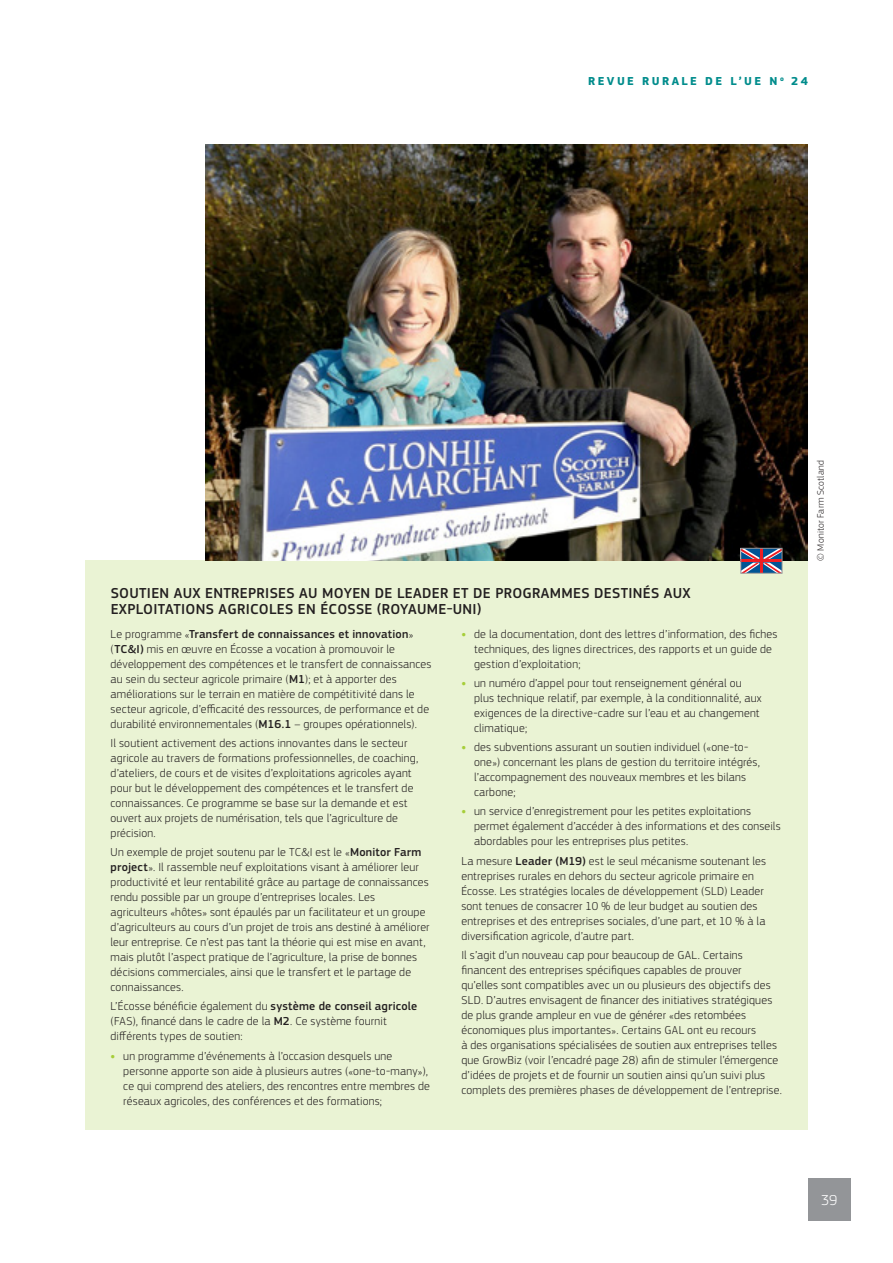
<style>
.page{position:relative;width:893px;height:1263px;background:#fff}
.page>*{position:absolute;margin:0;border:0;box-sizing:border-box;transform-origin:0 0}
.Box_-_Titre{font:500 15px/16.5px "EC Square Sans Pro";letter-spacing:.02em;color:#231f20}
.t1{font:300 15px "EC Square Sans Pro";color:#fff}
.Box_-_Body_noir{font:300 12px/15px "EC Square Sans Pro";letter-spacing:.015em;color:#231f20}
.t2{font:700 12px "EC Square Sans Pro";letter-spacing:.2em;color:#008c8c}
._8___photo{font:300 9.75px "EC Square Sans Pro";letter-spacing:.025em;color:#231f20}
.s1{font-weight:500}
.s2{font-weight:700;color:#a6ce39}
</style>
<div class="page">
<div style="left:85px;top:561px;width:723px;height:569px;background:#eaf3d4"></div>
<img style="left:205px;top:144px;width:603px;height:417px">
<svg style="left:742px;top:550px;width:38px;height:22px"></svg>
<hr style="left:760px;top:548px;width:3px;height:25px;background:#ee1d23">
<div style="left:740px;top:548px;width:42px;height:26px;border:1px solid #939598"></div>
<div style="left:808px;top:1178px;width:42px;height:42px;background:#939598"></div>
<p class="t2" style="left:588px;top:74px;width:221px">REVUE RURALE DE L’UE N <sup>o</sup> 24</p>
<p class="Box_-_Titre" style="left:111px;top:585px;width:582px">SOUTIEN AUX ENTREPRISES AU MOYEN DE LEADER ET DE PROGRAMMES DESTINÉS AUX<br>EXPLOITATIONS AGRICOLES EN ÉCOSSE (ROYAUME-UNI)</p>
<p class="Box_-_Body_noir" style="left:111px;top:626px;width:323px">Le programme «<span class="s1">Transfert de connaissances et innovation</span>» (<span class="s1">TC&amp;I)</span> mis en œuvre en Écosse a vocation à promouvoir le développement des compétences et le transfert de connaissances au sein du secteur agricole primaire (<span class="s1">M1</span>); et à apporter des améliorations sur le terrain en matière de compétitivité dans le secteur agricole, d’efficacité des ressources, de performance et de durabilité environnementales (<span class="s1">M16.1</span> – groupes opérationnels).</p>
<p class="Box_-_Body_noir" style="left:111px;top:735px;width:309px">Il soutient activement des actions innovantes dans le secteur agricole au travers de formations professionnelles, de coaching, d’ateliers, de cours et de visites d’exploitations agricoles ayant pour but le développement des compétences et le transfert de connaissances. Ce programme se base sur la demande et est ouvert aux projets de numérisation, tels que l’agriculture de précision.</p>
<p class="Box_-_Body_noir" style="left:111px;top:844px;width:321px">Un exemple de projet soutenu par le TC&amp;I est le «<span class="s1">Monitor Farm project</span>». Il rassemble neuf exploitations visant à améliorer leur productivité et leur rentabilité grâce au partage de connaissances rendu possible par un groupe d’entreprises locales. Les agriculteurs «hôtes» sont épaulés par un facilitateur et un groupe d’agriculteurs au cours d’un projet de trois ans destiné à améliorer leur entreprise. Ce n’est pas tant la théorie qui est mise en avant, mais plutôt l’aspect pratique de l’agriculture, la prise de bonnes décisions commerciales, ainsi que le transfert et le partage de connaissances.</p>
<p class="Box_-_Body_noir" style="left:111px;top:999px;width:308px">L’Écosse bénéficie également du <span class="s1">système de conseil agricole </span>(FAS), financé dans le cadre de la <span class="s1">M2</span>. Ce système fournit différents types de soutien:</p>
<p class="Box_-_Body_noir" style="left:123px;top:1048px;width:308px;text-indent:-13px"><span class="s2">•</span> un programme d’événements à l’occasion desquels une personne apporte son aide à plusieurs autres («one-to-many»), ce qui comprend des ateliers, des rencontres entre membres de réseaux agricoles, des conférences et des formations;</p>
<p class="Box_-_Body_noir" style="left:474px;top:626px;width:305px;text-indent:-13px"><span class="s2">•</span> de la documentation, dont des lettres d’information, des fiches techniques, des lignes directrices, des rapports et un guide de gestion d’exploitation;</p>
<p class="Box_-_Body_noir" style="left:474px;top:675px;width:289px;text-indent:-13px"><span class="s2">•</span> un numéro d’appel pour tout renseignement général ou plus technique relatif, par exemple, à la conditionnalité, aux exigences de la directive-cadre sur l’eau et au changement climatique;</p>
<p class="Box_-_Body_noir" style="left:474px;top:739px;width:287px;text-indent:-13px"><span class="s2">•</span> des subventions assurant un soutien individuel («one-to&shy;one») concernant les plans de gestion du territoire intégrés, l’accompagnement des nouveaux membres et les bilans carbone;</p>
<p class="Box_-_Body_noir" style="left:474px;top:804px;width:308px;text-indent:-13px"><span class="s2">•</span> un service d’enregistrement pour les petites exploitations permet également d’accéder à des informations et des conseils abordables pour les entreprises plus petites.</p>
<p class="Box_-_Body_noir" style="left:461px;top:853px;width:306px">La mesure <span class="s1">Leader (M19)</span> est le seul mécanisme soutenant les entreprises rurales en dehors du secteur agricole primaire en Écosse. Les stratégies locales de développement (SLD) Leader sont tenues de consacrer 10 % de leur budget au soutien des entreprises et des entreprises sociales, d’une part, et 10 % à la diversification agricole, d’autre part.</p>
<p class="Box_-_Body_noir" style="left:461px;top:947px;width:322px">Il s’agit d’un nouveau cap pour beaucoup de GAL. Certains financent des entreprises spécifiques capables de prouver<br>qu’elles sont compatibles avec un ou plusieurs des objectifs des SLD. D’autres envisagent de financer des initiatives stratégiques de plus grande ampleur en vue de générer «des retombées économiques plus importantes». Certains GAL ont eu recours<br>à des organisations spécialisées de soutien aux entreprises telles que GrowBiz (voir l’encadré page 28) afin de stimuler l’émergence d’idées de projets et de fournir un soutien ainsi qu’un suivi plus complets des premières phases de développement de l’entreprise.</p>
<p class="_8___photo" style="left:815px;top:561px;width:102px;rotate:-90deg">© Monitor Farm Scotland</p>
<p class="t1" style="left:821px;top:1191px;width:18px">39</p>
</div>
